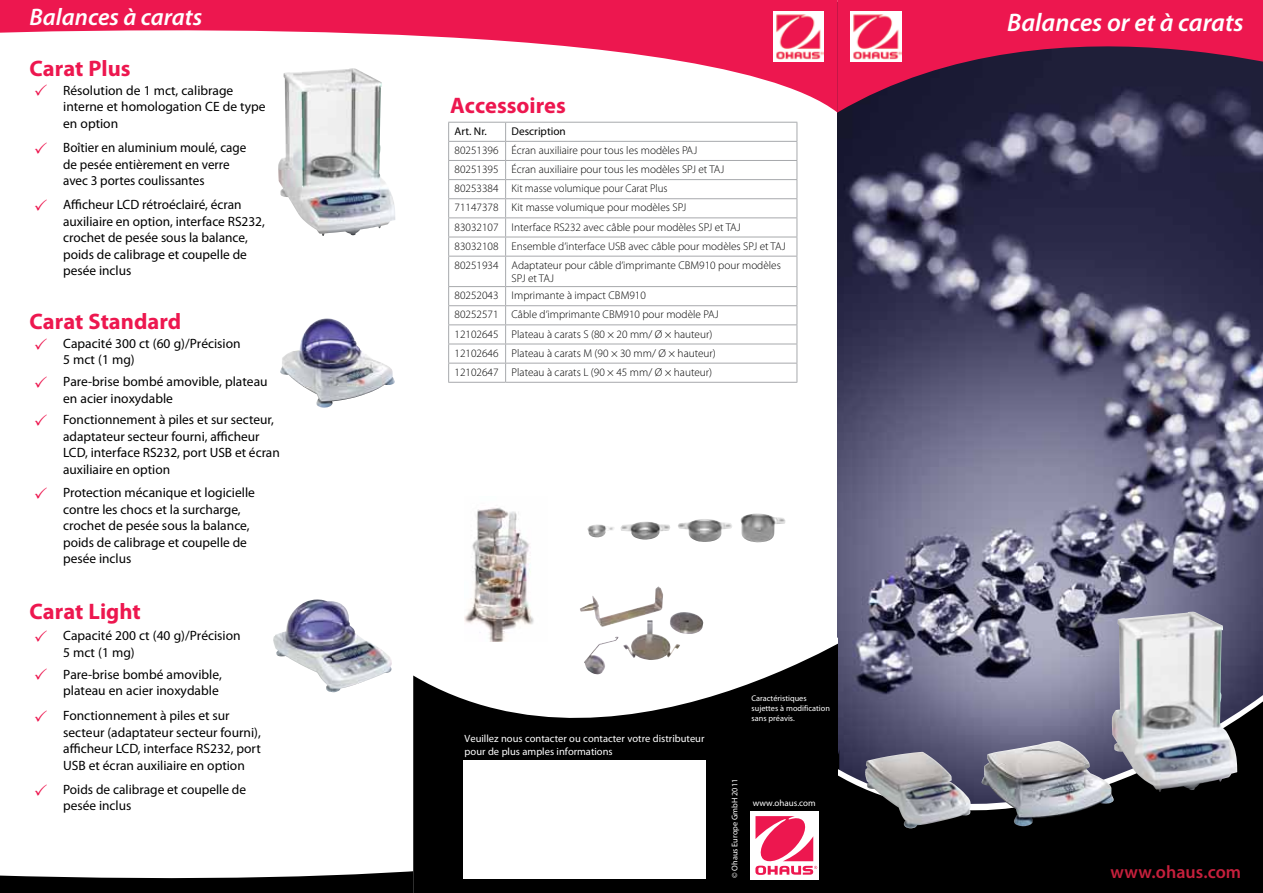
<style>
.page{position:relative;width:1263px;height:893px;background:#fff}
.page>*{position:absolute;margin:0;border:0;box-sizing:border-box;transform-origin:0 0}
.t1{font:italic 600 25.5px "Myriad Pro";color:#fff}
.t2{font:italic 600 24px "Myriad Pro";color:#fff}
.t3{font:700 22.5px "Myriad Pro";color:#ed174f}
.t4{font:600 18px "Myriad Pro";letter-spacing:.005em;color:#c5203c}
.t5{font:13.5px/16.5px "Myriad Pro";color:#000}
.t6{font:300 11.25px/19.2px "Myriad Pro";color:#000}
.t7{font:11.25px "Myriad Pro";color:#000}
.t8{font:10.5px/12.6px "Myriad Pro";color:#fff}
.t9{font:9px "Myriad Pro";color:#fff}
.t10{font:8.25px/9.9px "Myriad Pro";color:#fff}
</style>
<div class="page">
<img style="left:837px;top:112px;width:426px;height:576px">
<svg style="left:0;top:871px;width:413px;height:22px;fill:#000"></svg>
<svg style="left:0;top:0;width:838px;height:113px"></svg>
<img style="left:773px;top:11px;width:51px;height:51px">
<img style="left:280px;top:318px;width:115px;height:90px">
<img style="left:273px;top:599px;width:119px;height:93px">
<img style="left:278px;top:68px;width:117px;height:168px">
<svg style="left:838px;top:688px;width:425px;height:6px;background:#72728e"></svg>
<svg style="left:838px;top:694px;width:425px;height:199px;background:#201f29"></svg>
<svg style="left:413px;top:605px;width:425px;height:288px;fill:#000"></svg>
<img style="left:1112px;top:612px;width:125px;height:180px">
<img style="left:981px;top:741px;width:133px;height:85px">
<hr style="left:963px;top:885px;width:300px;height:1px;background:#000">
<svg style="left:838px;top:0;width:425px;height:112px;background:#90214a"></svg>
<div style="left:463px;top:761px;width:243px;height:118px;background:#fff"></div>
<div style="left:751px;top:811px;width:68px;height:68px;background:#fff"></div>
<svg style="left:755px;top:816px;width:62px;height:59px"></svg>
<img style="left:464px;top:507px;width:84px;height:135px">
<img style="left:580px;top:586px;width:123px;height:83px">
<img style="left:587px;top:514px;width:199px;height:28px">
<img style="left:865px;top:752px;width:106px;height:76px">
<hr style="left:448px;top:122px;width:58px;height:1px;background:#a7a9ac">
<hr style="left:506px;top:122px;width:291px;height:1px;background:#a7a9ac">
<hr style="left:448px;top:141px;width:58px;height:1px;background:#a7a9ac">
<hr style="left:506px;top:141px;width:291px;height:1px;background:#a7a9ac">
<hr style="left:448px;top:160px;width:58px;height:1px;background:#a7a9ac">
<hr style="left:506px;top:160px;width:291px;height:1px;background:#a7a9ac">
<hr style="left:448px;top:179px;width:58px;height:1px;background:#a7a9ac">
<hr style="left:506px;top:179px;width:291px;height:1px;background:#a7a9ac">
<hr style="left:448px;top:198px;width:58px;height:1px;background:#a7a9ac">
<hr style="left:506px;top:198px;width:291px;height:1px;background:#a7a9ac">
<hr style="left:448px;top:286px;width:58px;height:1px;background:#a7a9ac">
<hr style="left:506px;top:286px;width:291px;height:1px;background:#a7a9ac">
<hr style="left:448px;top:324px;width:58px;height:1px;background:#a7a9ac">
<hr style="left:506px;top:324px;width:291px;height:1px;background:#a7a9ac">
<hr style="left:448px;top:344px;width:58px;height:1px;background:#a7a9ac">
<hr style="left:506px;top:344px;width:291px;height:1px;background:#a7a9ac">
<svg style="left:448px;top:123px;width:1px;height:259px"></svg>
<svg style="left:505px;top:123px;width:1px;height:259px"></svg>
<svg style="left:796px;top:123px;width:1px;height:259px"></svg>
<hr style="left:448px;top:217px;width:58px;height:1px;background:#a7a9ac">
<hr style="left:448px;top:237px;width:58px;height:1px;background:#a7a9ac">
<hr style="left:448px;top:256px;width:58px;height:1px;background:#a7a9ac">
<hr style="left:448px;top:305px;width:58px;height:1px;background:#a7a9ac">
<hr style="left:448px;top:363px;width:58px;height:1px;background:#a7a9ac">
<hr style="left:448px;top:382px;width:58px;height:1px;background:#a7a9ac">
<hr style="left:506px;top:217px;width:291px;height:1px;background:#a7a9ac">
<hr style="left:506px;top:237px;width:291px;height:1px;background:#a7a9ac">
<hr style="left:506px;top:256px;width:291px;height:1px;background:#a7a9ac">
<hr style="left:506px;top:305px;width:291px;height:1px;background:#a7a9ac">
<hr style="left:506px;top:363px;width:291px;height:1px;background:#a7a9ac">
<hr style="left:506px;top:382px;width:291px;height:1px;background:#a7a9ac">
<div style="left:30px;top:7px;width:267px;height:19px;background:#ed174f"></div>
<svg style="left:35px;top:84px;width:12px;height:12px"></svg>
<h2 class="t2" style="left:30px;top:2px;width:174px">Balances à carats</h2>
<h1 class="t1" style="left:1007px;top:6px;width:238px">Balances or et à carats</h1>
<h2 class="t2" style="left:30px;top:2px;width:151px">C r t Balances</h2>
<h3 class="t3" style="left:30px;top:53px;width:103px">Carat Plus</h3>
<p class="t5" style="left:63px;top:82px;width:204px">Résolution de 1 mct, calibrage interne et homologation CE de type en option</p>
<p class="t5" style="left:63px;top:139px;width:185px">Boîtier en aluminium moulé, cage de pesée entièrement en verre avec 3 portes coulissantes</p>
<p class="t5" style="left:63px;top:196px;width:203px">Afficheur LCD rétroéclairé, écran auxiliaire en option, interface RS232, crochet de pesée sous la balance, poids de calibrage et coupelle de pesée inclus</p>
<h3 class="t3" style="left:30px;top:307px;width:153px">Carat Standard</h3>
<p class="t5" style="left:63px;top:335px;width:179px">Capacité 300 ct (60 g)/Précision<br>5 mct (1 mg)</p>
<p class="t5" style="left:63px;top:373px;width:206px">Pare-brise bombé amovible, plateau en acier inoxydable</p>
<p class="t5" style="left:63px;top:411px;width:218px">Fonctionnement à piles et sur secteur, adaptateur secteur fourni, afficheur LCD, interface RS232, port USB et écran auxiliaire en option</p>
<p class="t5" style="left:63px;top:484px;width:193px">Protection mécanique et logicielle contre les chocs et la surcharge, crochet de pesée sous la balance, poids de calibrage et coupelle de pesée inclus</p>
<h3 class="t3" style="left:30px;top:597px;width:113px">Carat Light</h3>
<p class="t5" style="left:63px;top:627px;width:179px">Capacité 200 ct (40 g)/Précision<br>5 mct (1 mg)</p>
<p class="t5" style="left:63px;top:666px;width:160px">Pare-brise bombé amovible, plateau en acier inoxydable</p>
<p class="t5" style="left:63px;top:707px;width:199px">Fonctionnement à piles et sur secteur (adaptateur secteur fourni), afficheur LCD, interface RS232, port USB et écran auxiliaire en option</p>
<p class="t5" style="left:63px;top:781px;width:184px">Poids de calibrage et coupelle de pesée inclus</p>
<h3 class="t3" style="left:450px;top:91px;width:117px">Accessoires</h3>
<p class="t7" style="left:455px;top:124px;width:34px">Art. Nr.</p>
<p class="t7" style="left:512px;top:124px;width:56px">Description</p>
<p class="t6" style="left:455px;top:141px;width:333px">80251396 Écran auxiliaire pour tous les modèles PAJ<br>80251395 Écran auxiliaire pour tous les modèles SPJ et TAJ<br>80253384 Kit masse volumique pour Carat Plus<br>71147378 Kit masse volumique pour modèles SPJ<br>83032107 Interface RS232 avec câble pour modèles SPJ et TAJ 83032108 Ensemble d‘interface USB avec câble pour modèles SPJ et TAJ 80251934 Adaptateur pour câble d‘imprimante CBM910 pour modèles</p>
<p class="t6" style="left:455px;top:270px;width:193px;line-height:17px;text-indent:57px">SPJ et TAJ<br>80252043 Imprimante à impact CBM910</p>
<p class="t6" style="left:455px;top:305px;width:266px">80252571 Câble d‘imprimante CBM910 pour modèle PAJ 12102645 Plateau à carats S (80 × 20 mm/ Ø × hauteur)<br>12102646 Plateau à carats M (90 × 30 mm/ Ø × hauteur)<br>12102647 Plateau à carats L (90 × 45 mm/ Ø × hauteur)</p>
<p class="t8" style="left:465px;top:732px;width:241px">Veuillez nous contacter ou contacter votre distributeur pour de plus amples informations</p>
<p class="t10" style="left:751px;top:693px;width:80px">Caractéristiques sujettes à modification sans préavis.</p>
<p class="t10" style="left:730px;top:878px;width:101px;rotate:-90deg">© Ohaus Europe GmbH 2011</p>
<p class="t9" style="left:753px;top:797px;width:64px">www.ohaus.com</p>
<h3 class="t4" style="left:1110px;top:861px;width:132px">www.ohaus.com</h3>
</div>
